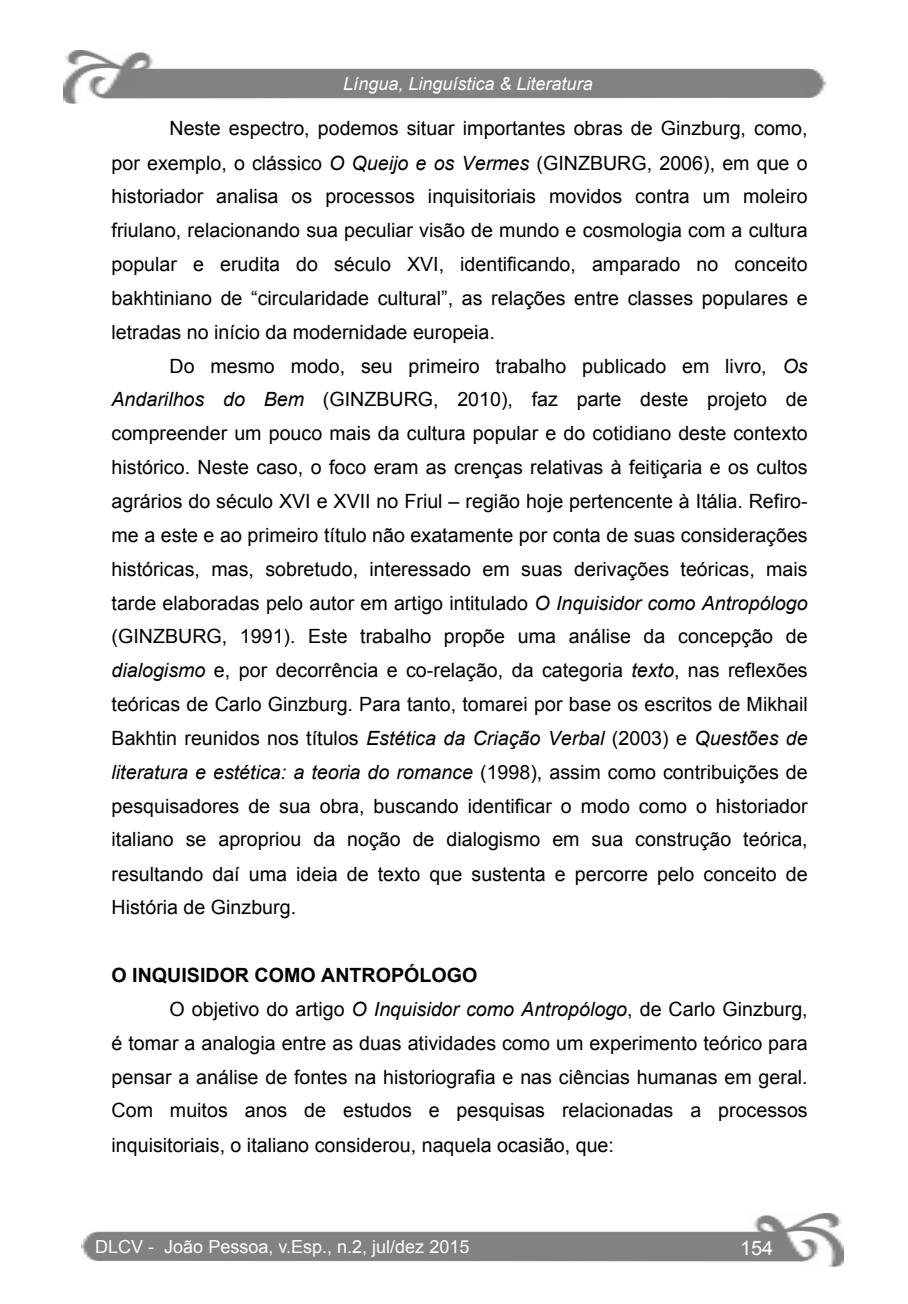
<style>
.page{position:relative;width:908px;height:1304px;background:#fff}
.page>*{position:absolute;margin:0;border:0;box-sizing:border-box;transform-origin:0 0}
.t1{font:20px "Arial";color:#fff}
.t2{font:19.6px "Arial";color:#000}
.t3{font:italic 19.6px "Arial";color:#000}
.t4{font:700 19.6px "Arial";color:#000}
.t5{font:18px "Arial";color:#fff}
.t6{font:italic 18px "Arial";color:#fff}
.s1{font-style:italic}
.s2{font-style:normal}
</style>
<div class="page">
<img style="left:82px;top:1214px;width:761px;height:53px">
<img style="left:64px;top:51px;width:761px;height:53px">
<p class="t6" style="left:343px;top:72px;width:251px">Língua, Linguística &amp; Literatura</p>
<p class="t2" style="left:169px;top:116px;width:639px">Neste espectro, podemos situar importantes obras de Ginzburg, como,</p>
<p class="t2" style="left:111px;top:150px;width:697px">por exemplo, o clássico <span class="s1">O Queijo e os Vermes</span> (GINZBURG, 2006), em que o</p>
<p class="t2" style="left:111px;top:184px;width:697px">historiador analisa os processos inquisitoriais movidos contra um moleiro</p>
<p class="t2" style="left:111px;top:217px;width:697px">friulano, relacionando sua peculiar visão de mundo e cosmologia com a cultura</p>
<p class="t2" style="left:111px;top:251px;width:697px">popular e erudita do século XVI, identificando, amparado no conceito</p>
<p class="t2" style="left:111px;top:285px;width:697px">bakhtiniano de “circularidade cultural”, as relações entre classes populares e</p>
<p class="t2" style="left:111px;top:319px;width:385px">letradas no início da modernidade europeia.</p>
<p class="t2" style="left:169px;top:353px;width:639px">Do mesmo modo, seu primeiro trabalho publicado em livro, <span class="s1">Os</span></p>
<p class="t2" style="left:111px;top:387px;width:697px"><span class="s1">Andarilhos do Bem</span> (GINZBURG, 2010), faz parte deste projeto de</p>
<p class="t2" style="left:111px;top:421px;width:697px">compreender um pouco mais da cultura popular e do cotidiano deste contexto</p>
<p class="t2" style="left:111px;top:454px;width:697px">histórico. Neste caso, o foco eram as crenças relativas à feitiçaria e os cultos</p>
<p class="t2" style="left:111px;top:488px;width:697px">agrários do século XVI e XVII no Friul – região hoje pertencente à Itália. Refiro-</p>
<p class="t2" style="left:111px;top:522px;width:697px">me a este e ao primeiro título não exatamente por conta de suas considerações</p>
<p class="t2" style="left:111px;top:556px;width:697px">históricas, mas, sobretudo, interessado em suas derivações teóricas, mais</p>
<p class="t2" style="left:111px;top:590px;width:697px">tarde elaboradas pelo autor em artigo intitulado <span class="s1">O Inquisidor como Antropólogo</span></p>
<p class="t2" style="left:111px;top:624px;width:697px">(GINZBURG, 1991). Este trabalho propõe uma análise da concepção de</p>
<p class="t2" style="left:111px;top:657px;width:697px"><span class="s1">dialogismo</span> e, por decorrência e co-relação, da categoria <span class="s1">texto</span>, nas reflexões</p>
<p class="t2" style="left:111px;top:692px;width:697px">teóricas de Carlo Ginzburg. Para tanto, tomarei por base os escritos de Mikhail</p>
<p class="t3" style="left:111px;top:726px;width:697px"><span class="s2">Bakhtin reunidos nos títulos</span> Estética da Criação Verbal <span class="s2">(2003) e</span> Questões de</p>
<p class="t3" style="left:111px;top:759px;width:697px">literatura e estética: a teoria do romance <span class="s2">(1998), assim como contribuições de</span></p>
<p class="t2" style="left:111px;top:793px;width:697px">pesquisadores de sua obra, buscando identificar o modo como o historiador</p>
<p class="t2" style="left:111px;top:827px;width:697px">italiano se apropriou da noção de dialogismo em sua construção teórica,</p>
<p class="t2" style="left:111px;top:861px;width:697px">resultando daí uma ideia de texto que sustenta e percorre pelo conceito de</p>
<p class="t2" style="left:111px;top:895px;width:186px">História de Ginzburg.</p>
<p class="t4" style="left:111px;top:962px;width:367px">O INQUISIDOR COMO ANTROPÓLOGO</p>
<p class="t2" style="left:169px;top:996px;width:639px">O objetivo do artigo <span class="s1">O Inquisidor como Antropólogo</span>, de Carlo Ginzburg,</p>
<p class="t2" style="left:111px;top:1030px;width:697px">é tomar a analogia entre as duas atividades como um experimento teórico para</p>
<p class="t2" style="left:111px;top:1064px;width:697px">pensar a análise de fontes na historiografia e nas ciências humanas em geral.</p>
<p class="t2" style="left:111px;top:1098px;width:697px">Com muitos anos de estudos e pesquisas relacionadas a processos</p>
<p class="t2" style="left:111px;top:1132px;width:503px">inquisitoriais, o italiano considerou, naquela ocasião, que:</p>
<p class="t5" style="left:95px;top:1235px;width:375px">DLCV - João Pessoa, v.Esp., n.2, jul/dez 2015</p>
<p class="t1" style="left:739px;top:1235px;width:35px">154</p>
</div>
